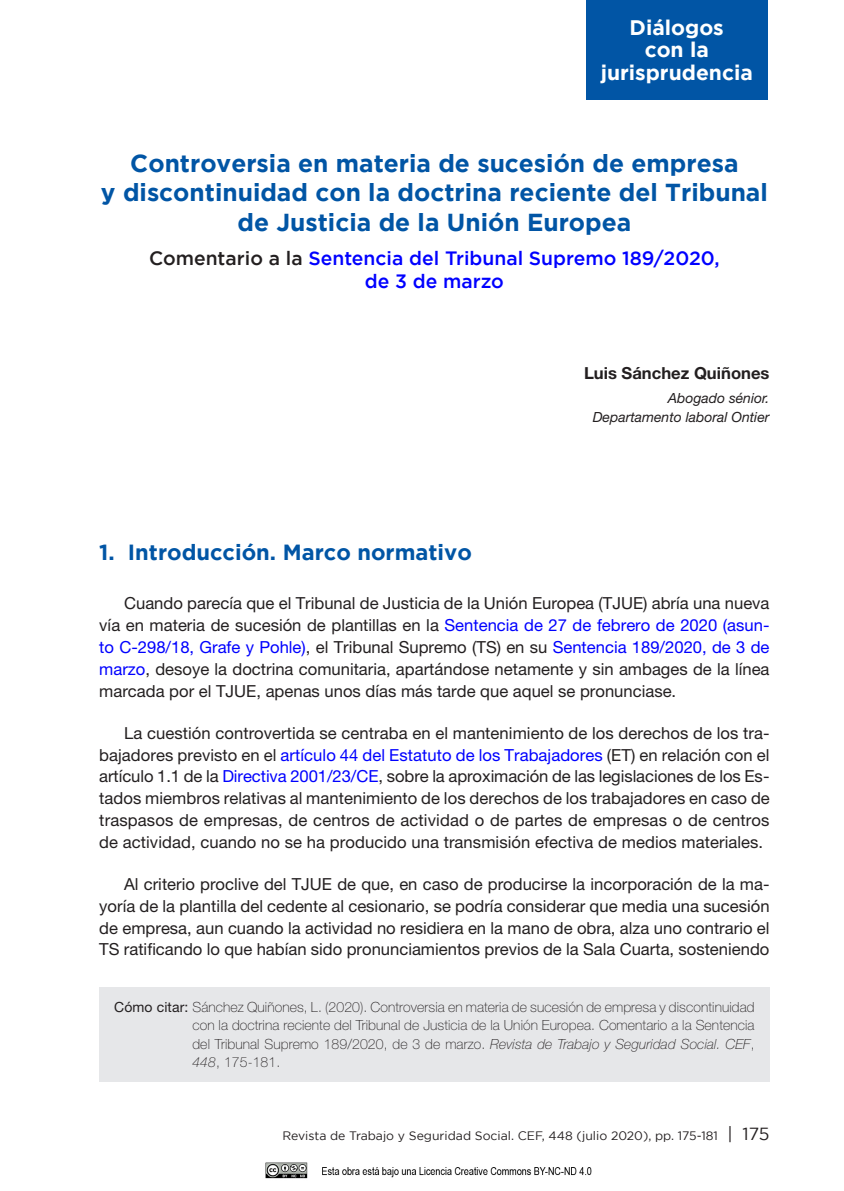
<style>
.page{position:relative;width:844px;height:1191px;background:#fff}
.page>*{position:absolute;margin:0;border:0;box-sizing:border-box;transform-origin:0 0}
.t1{font:700 24.5px/29.8px "Gotham";color:#0155a5;text-align:center}
.t2{font:700 21.88px "Gotham";color:#0155a5}
.t3{font:700 21px/22.8px "Gotham";color:#fff;text-align:center}
.t4{font:500 19.25px/23.6px "Gotham";color:#00f;text-align:center}
.t5{font:16.62px/21.9px "Helvetica Neue LT Std";color:#231f20;text-align:justify}
.t6{font:700 16.62px "Helvetica Neue LT Std";color:#231f20}
.t7{font:100 14px/18.4px "Helvetica Neue LT Std";letter-spacing:.005em;color:#231f20;text-align:justify}
.t8{font:italic 14px/19.2px "Helvetica Neue LT Std";color:#231f20;text-align:right}
.t9{font:12.25px "Gotham";color:#231f20}
.s1{color:#231f20}
.s2{color:#00f}
.s3{font-weight:400}
.s4{font-style:italic}
.s5{font-size:17.5px}
</style>
<div class="page">
<img style="left:265px;top:1162px;width:327px;height:17px">
<div style="left:585px;top:0;width:182px;height:99px;background:#0155a5"></div>
<div style="left:99px;top:987px;width:670px;height:94px;background:#e6e7e9"></div>
<p class="t3" style="left:600px;top:15px;width:154px">Diálogos<br>con la jurisprudencia</p>
<h1 class="t1" style="left:101px;top:147px;width:668px">Controversia en materia de sucesión de empresa<br>y discontinuidad con la doctrina reciente del Tribunal de Justicia de la Unión Europea</h1>
<p class="t4" style="left:149px;top:246px;width:572px"><span class="s1">Comentario a la</span> Sentencia del Tribunal Supremo 189/2020, de 3 de marzo</p>
<p class="t6" style="left:584px;top:363px;width:187px">Luis Sánchez Quiñones</p>
<p class="t8" style="left:592px;top:388px;width:178px">Abogado sénior.<br>Departamento laboral Ontier</p>
<h2 class="t2" style="left:99px;top:540px;width:374px">1. Introducción. Marco normativo</h2>
<p class="t5" style="left:99px;top:592px;width:671px;text-indent:25px">Cuando parecía que el Tribunal de Justicia de la Unión Europea (TJUE) abría una nueva vía en materia de sucesión de plantillas en la <span class="s2">Sentencia de 27 de febrero de 2020 (asun&shy;to C-298/18, Grafe y Pohle)</span>, el Tribunal Supremo (TS) en su <span class="s2">Sentencia 189/2020, de 3 de marzo</span>, desoye la doctrina comunitaria, apartándose netamente y sin ambages de la línea marcada por el TJUE, apenas unos días más tarde que aquel se pronunciase.</p>
<p class="t5" style="left:99px;top:721px;width:672px;text-indent:25px">La cuestión controvertida se centraba en el mantenimiento de los derechos de los tra&shy;bajadores previsto en el <span class="s2">artículo 44 del Estatuto de los Trabajadores</span> (ET) en relación con el artículo 1.1 de la <span class="s2">Directiva 2001/23/CE</span>, sobre la aproximación de las legislaciones de los Es&shy;tados miembros relativas al mantenimiento de los derechos de los trabajadores en caso de traspasos de empresas, de centros de actividad o de partes de empresas o de centros de actividad, cuando no se ha producido una transmisión efectiva de medios materiales.</p>
<p class="t5" style="left:99px;top:872px;width:671px;text-indent:25px">Al criterio proclive del TJUE de que, en caso de producirse la incorporación de la ma&shy;yoría de la plantilla del cedente al cesionario, se podría considerar que media una sucesión de empresa, aun cuando la actividad no residiera en la mano de obra, alza uno contrario el TS ratificando lo que habían sido pronunciamientos previos de la Sala Cuarta, sosteniendo</p>
<p class="t7" style="left:192px;top:997px;width:563px;text-indent:-78px"><span class="s3">Cómo citar:</span> Sánchez Quiñones, L. (2020). Controversia en materia de sucesión de empresa y discontinuidad con la doctrina reciente del Tribunal de Justicia de la Unión Europea. Comentario a la Sentencia del Tribunal Supremo 189/2020, de 3 de marzo. <span class="s4">Revista de Trabajo y Seguridad Social. CEF</span>, <span class="s4">448</span>, 175-181.</p>
<p class="t9" style="left:282px;top:1128px;width:488px">Revista de Trabajo y Seguridad Social. CEF, 448 (julio 2020), pp. 175-181 <span class="s5">| 175</span></p>
</div>
